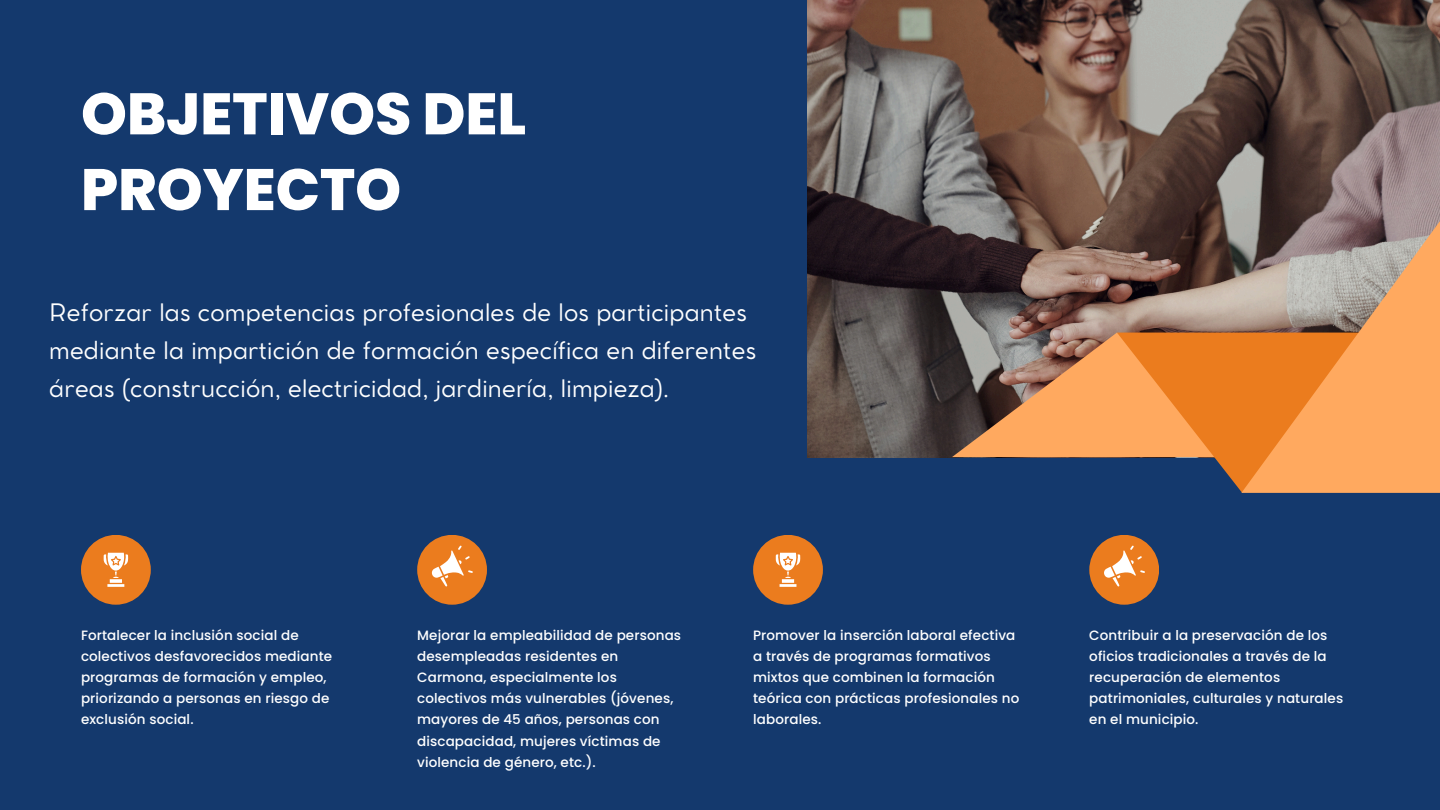
<style>
.page{position:relative;width:1440px;height:810px;background:#14396d}
.page>*{position:absolute;margin:0;border:0;box-sizing:border-box;transform-origin:0 0}
.t1{font:800 58.4px/75.8px "Poppins";color:#fff}
.t2{font:23.8px/38.2px "Cocomat Pro";letter-spacing:.01em;color:#fff}
.t3{font:500 13.5px/21px "Poppins";letter-spacing:.01em;color:#fff}
</style>
<div class="page">
<div style="left:81px;top:535px;width:70px;height:70px;background:#eb7c1e;border-radius:50%"></div>
<div style="left:753px;top:535px;width:70px;height:70px;background:#eb7c1e;border-radius:50%"></div>
<svg style="left:104px;top:553px;width:24px;height:34px"></svg>
<svg style="left:776px;top:553px;width:24px;height:34px"></svg>
<div style="left:417px;top:535px;width:70px;height:70px;background:#eb7c1e;border-radius:50%"></div>
<div style="left:1089px;top:535px;width:70px;height:70px;background:#eb7c1e;border-radius:50%"></div>
<svg style="left:432px;top:546px;width:41px;height:41px"></svg>
<svg style="left:1104px;top:546px;width:41px;height:41px"></svg>
<img style="left:808px;top:0;width:632px;height:457px">
<svg style="left:952px;top:333px;width:289px;height:158px"></svg>
<svg style="left:1241px;top:215px;width:199px;height:278px"></svg>
<h1 class="t1" style="left:81px;top:76px;width:447px">OBJETIVOS DEL<br>PROYECTO</h1>
<h2 class="t2" style="left:49px;top:295px;width:708px">Reforzar las competencias profesionales de los participantes mediante la impartición de formación específica en diferentes áreas (construcción, electricidad, jardinería, limpieza).</h2>
<p class="t3" style="left:81px;top:625px;width:253px">Fortalecer la inclusión social de colectivos desfavorecidos mediante programas de formación y empleo, priorizando a personas en riesgo de exclusión social.</p>
<p class="t3" style="left:753px;top:625px;width:268px">Promover la inserción laboral efectiva a través de programas formativos mixtos que combinen la formación teórica con prácticas profesionales no laborales.</p>
<p class="t3" style="left:417px;top:625px;width:266px">Mejorar la empleabilidad de personas desempleadas residentes en<br>Carmona, especialmente los colectivos más vulnerables (jóvenes, mayores de 45 años, personas con discapacidad, mujeres víctimas de violencia de género, etc.).</p>
<p class="t3" style="left:1089px;top:625px;width:255px">Contribuir a la preservación de los oficios tradicionales a través de la recuperación de elementos patrimoniales, culturales y naturales en el municipio.</p>
</div>
